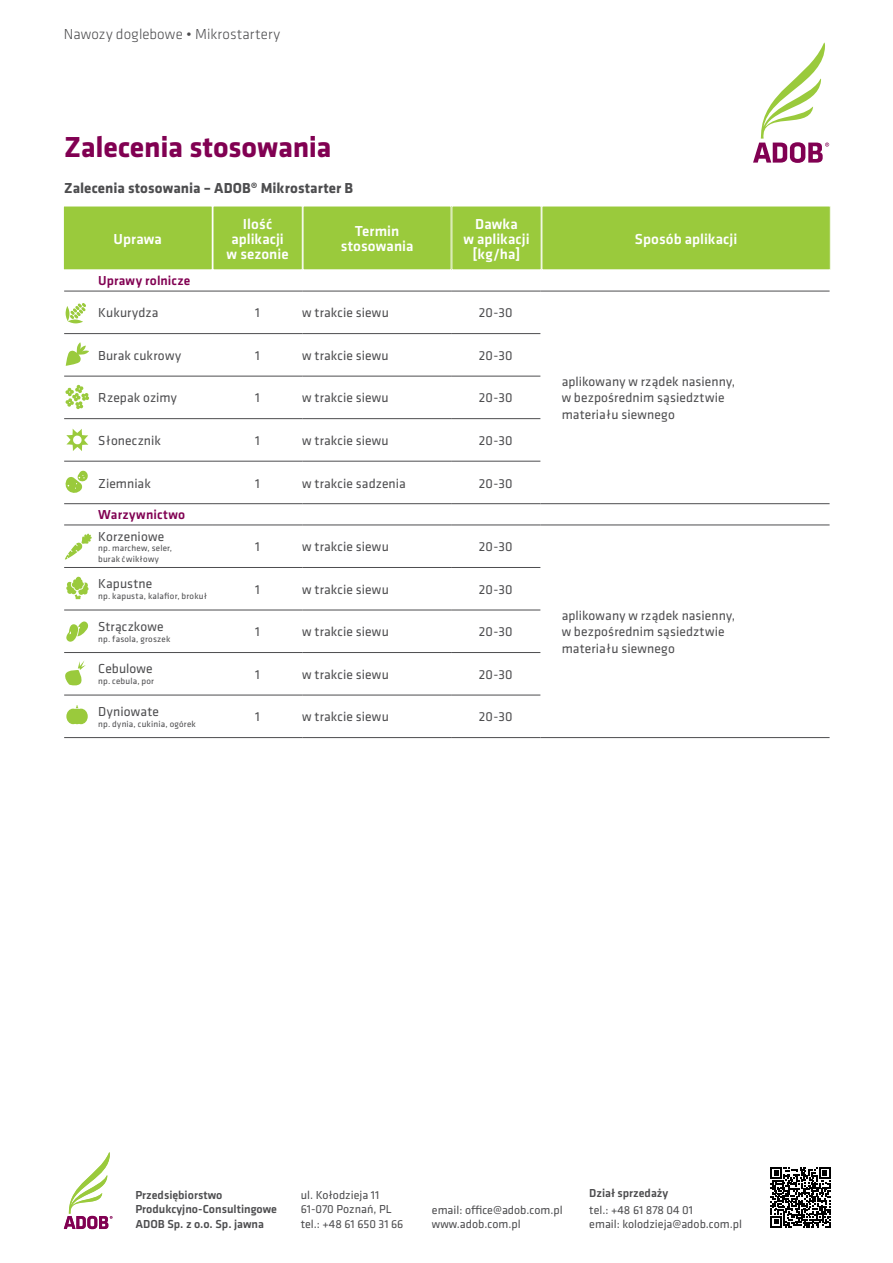
<style>
.page{position:relative;width:893px;height:1263px;background:#fff}
.page>*{position:absolute;margin:0;border:0;box-sizing:border-box;transform-origin:0 0}
.t1{font:700 30px "Klavika";letter-spacing:-.01em;color:#810052}
.t2{font:500 15px/15px "Klavika";letter-spacing:.005em;color:#fff;text-align:center}
.t3{font:700 15px "Klavika";letter-spacing:.005em;color:#4d4d4f}
.t4{font:300 15px "Klavika";letter-spacing:.005em;color:#4d4d4f}
.t5{font:13.5px/16.2px "Klavika";letter-spacing:.01em;color:#4d4d4f}
.t6{font:500 13.5px "Klavika";letter-spacing:.01em;color:#810052}
.t7{font:12px/14.4px "Klavika";color:#4d4d4f}
.t8{font:500 12px/14.4px "Klavika";color:#4d4d4f}
.t9{font:9px/10.5px "Klavika";letter-spacing:.02em;color:#4d4d4f}
</style>
<div class="page">
<svg style="left:64px;top:1152px;width:49px;height:77px"></svg>
<svg style="left:753px;top:42px;width:76px;height:121px"></svg>
<div style="left:63px;top:206px;width:149px;height:64px;background:#9aca3c"></div>
<div style="left:63px;top:206px;width:150px;height:64px;border:1px solid #fff"></div>
<div style="left:213px;top:206px;width:89px;height:64px;background:#9aca3c"></div>
<div style="left:452px;top:206px;width:89px;height:64px;background:#9aca3c"></div>
<div style="left:303px;top:206px;width:148px;height:64px;background:#9aca3c"></div>
<div style="left:542px;top:206px;width:288px;height:64px;background:#9aca3c"></div>
<hr style="left:64px;top:291px;width:149px;height:1px;background:#4d4d4f">
<hr style="left:213px;top:291px;width:89px;height:1px;background:#4d4d4f">
<hr style="left:302px;top:291px;width:149px;height:1px;background:#4d4d4f">
<hr style="left:451px;top:291px;width:89px;height:1px;background:#4d4d4f">
<hr style="left:540px;top:291px;width:290px;height:1px;background:#4d4d4f">
<hr style="left:64px;top:333px;width:149px;height:1px;background:#4d4d4f">
<hr style="left:213px;top:333px;width:89px;height:1px;background:#4d4d4f">
<hr style="left:302px;top:333px;width:149px;height:1px;background:#4d4d4f">
<hr style="left:451px;top:333px;width:89px;height:1px;background:#4d4d4f">
<hr style="left:64px;top:376px;width:149px;height:1px;background:#4d4d4f">
<hr style="left:213px;top:376px;width:89px;height:1px;background:#4d4d4f">
<hr style="left:302px;top:376px;width:149px;height:1px;background:#4d4d4f">
<hr style="left:451px;top:376px;width:89px;height:1px;background:#4d4d4f">
<hr style="left:64px;top:418px;width:149px;height:1px;background:#4d4d4f">
<hr style="left:213px;top:418px;width:89px;height:1px;background:#4d4d4f">
<hr style="left:302px;top:418px;width:149px;height:1px;background:#4d4d4f">
<hr style="left:451px;top:418px;width:89px;height:1px;background:#4d4d4f">
<hr style="left:64px;top:461px;width:149px;height:1px;background:#4d4d4f">
<hr style="left:213px;top:461px;width:89px;height:1px;background:#4d4d4f">
<hr style="left:302px;top:461px;width:149px;height:1px;background:#4d4d4f">
<hr style="left:451px;top:461px;width:89px;height:1px;background:#4d4d4f">
<hr style="left:64px;top:503px;width:149px;height:1px;background:#4d4d4f">
<hr style="left:213px;top:503px;width:89px;height:1px;background:#4d4d4f">
<hr style="left:302px;top:503px;width:149px;height:1px;background:#4d4d4f">
<hr style="left:451px;top:503px;width:89px;height:1px;background:#4d4d4f">
<hr style="left:540px;top:503px;width:290px;height:1px;background:#4d4d4f">
<hr style="left:64px;top:525px;width:149px;height:1px;background:#4d4d4f">
<hr style="left:213px;top:525px;width:89px;height:1px;background:#4d4d4f">
<hr style="left:302px;top:525px;width:149px;height:1px;background:#4d4d4f">
<hr style="left:451px;top:525px;width:89px;height:1px;background:#4d4d4f">
<hr style="left:540px;top:525px;width:290px;height:1px;background:#4d4d4f">
<hr style="left:64px;top:567px;width:149px;height:1px;background:#4d4d4f">
<hr style="left:213px;top:567px;width:89px;height:1px;background:#4d4d4f">
<hr style="left:302px;top:567px;width:149px;height:1px;background:#4d4d4f">
<hr style="left:451px;top:567px;width:89px;height:1px;background:#4d4d4f">
<hr style="left:64px;top:610px;width:149px;height:1px;background:#4d4d4f">
<hr style="left:213px;top:610px;width:89px;height:1px;background:#4d4d4f">
<hr style="left:302px;top:610px;width:149px;height:1px;background:#4d4d4f">
<hr style="left:451px;top:610px;width:89px;height:1px;background:#4d4d4f">
<hr style="left:64px;top:652px;width:149px;height:1px;background:#4d4d4f">
<hr style="left:213px;top:652px;width:89px;height:1px;background:#4d4d4f">
<hr style="left:302px;top:652px;width:149px;height:1px;background:#4d4d4f">
<hr style="left:451px;top:652px;width:89px;height:1px;background:#4d4d4f">
<hr style="left:64px;top:695px;width:149px;height:1px;background:#4d4d4f">
<hr style="left:213px;top:695px;width:89px;height:1px;background:#4d4d4f">
<hr style="left:302px;top:695px;width:149px;height:1px;background:#4d4d4f">
<hr style="left:451px;top:695px;width:89px;height:1px;background:#4d4d4f">
<hr style="left:64px;top:737px;width:149px;height:1px;background:#4d4d4f">
<hr style="left:213px;top:737px;width:89px;height:1px;background:#4d4d4f">
<hr style="left:302px;top:737px;width:149px;height:1px;background:#4d4d4f">
<hr style="left:451px;top:737px;width:89px;height:1px;background:#4d4d4f">
<hr style="left:540px;top:737px;width:290px;height:1px;background:#4d4d4f">
<svg style="left:65px;top:660px;width:21px;height:26px"></svg>
<svg style="left:66px;top:705px;width:22px;height:19px"></svg>
<svg style="left:66px;top:577px;width:23px;height:22px"></svg>
<svg style="left:66px;top:621px;width:22px;height:21px"></svg>
<svg style="left:65px;top:534px;width:27px;height:26px"></svg>
<svg style="left:65px;top:306px;width:5px;height:15px"></svg>
<svg style="left:68px;top:319px;width:15px;height:5px"></svg>
<svg style="left:70px;top:303px;width:16px;height:16px"></svg>
<svg style="left:66px;top:342px;width:23px;height:24px"></svg>
<svg style="left:65px;top:470px;width:23px;height:23px"></svg>
<svg style="left:65px;top:385px;width:24px;height:24px"></svg>
<svg style="left:66px;top:429px;width:22px;height:22px"></svg>
<svg style="left:770px;top:1167px;width:60px;height:60px"></svg>
<p class="t4" style="left:64px;top:26px;width:218px">Nawozy doglebowe • Mikrostartery</p>
<h1 class="t1" style="left:64px;top:130px;width:269px">Zalecenia stosowania</h1>
<p class="t3" style="left:64px;top:180px;width:290px">Zalecenia stosowania – ADOB® Mikrostarter B</p>
<p class="t2" style="left:114px;top:231px;width:50px">Uprawa</p>
<p class="t2" style="left:227px;top:216px;width:64px">Ilość aplikacji w sezonie</p>
<p class="t2" style="left:463px;top:216px;width:68px">Dawka<br>w aplikacji [kg/ha]</p>
<p class="t2" style="left:341px;top:224px;width:74px">Termin stosowania</p>
<p class="t2" style="left:635px;top:231px;width:104px">Sposób aplikacji</p>
<p class="t6" style="left:98px;top:274px;width:94px">Uprawy rolnicze</p>
<p class="t5" style="left:98px;top:305px;width:62px">Kukurydza</p>
<p class="t5" style="left:255px;top:305px;width:6px">1</p>
<p class="t5" style="left:302px;top:305px;width:88px">w trakcie siewu</p>
<p class="t5" style="left:479px;top:305px;width:35px">20-30</p>
<p class="t5" style="left:98px;top:348px;width:85px">Burak cukrowy</p>
<p class="t5" style="left:255px;top:348px;width:6px">1</p>
<p class="t5" style="left:302px;top:348px;width:88px">w trakcie siewu</p>
<p class="t5" style="left:479px;top:348px;width:35px">20-30</p>
<p class="t5" style="left:98px;top:390px;width:80px">Rzepak ozimy</p>
<p class="t5" style="left:255px;top:390px;width:6px">1</p>
<p class="t5" style="left:302px;top:390px;width:88px">w trakcie siewu</p>
<p class="t5" style="left:479px;top:390px;width:35px">20-30</p>
<p class="t5" style="left:98px;top:433px;width:64px">Słonecznik</p>
<p class="t5" style="left:255px;top:433px;width:6px">1</p>
<p class="t5" style="left:302px;top:433px;width:88px">w trakcie siewu</p>
<p class="t5" style="left:479px;top:433px;width:35px">20-30</p>
<p class="t5" style="left:98px;top:475px;width:54px">Ziemniak</p>
<p class="t5" style="left:255px;top:475px;width:6px">1</p>
<p class="t5" style="left:302px;top:475px;width:105px">w trakcie sadzenia</p>
<p class="t5" style="left:479px;top:475px;width:35px">20-30</p>
<p class="t6" style="left:98px;top:508px;width:89px">Warzywnictwo</p>
<p class="t5" style="left:98px;top:528px;width:68px">Korzeniowe</p>
<p class="t9" style="left:98px;top:543px;width:76px">np. marchew, seler, burak ćwikłowy</p>
<p class="t5" style="left:255px;top:539px;width:6px">1</p>
<p class="t5" style="left:302px;top:539px;width:88px">w trakcie siewu</p>
<p class="t5" style="left:479px;top:539px;width:35px">20-30</p>
<p class="t5" style="left:98px;top:576px;width:56px">Kapustne</p>
<p class="t9" style="left:98px;top:591px;width:111px">np. kapusta, kalafior, brokuł</p>
<p class="t5" style="left:255px;top:581px;width:6px">1</p>
<p class="t5" style="left:302px;top:581px;width:88px">w trakcie siewu</p>
<p class="t5" style="left:479px;top:581px;width:35px">20-30</p>
<p class="t5" style="left:98px;top:619px;width:67px">Strączkowe</p>
<p class="t9" style="left:98px;top:634px;width:74px">np. fasola, groszek</p>
<p class="t5" style="left:255px;top:624px;width:6px">1</p>
<p class="t5" style="left:302px;top:624px;width:88px">w trakcie siewu</p>
<p class="t5" style="left:479px;top:624px;width:35px">20-30</p>
<p class="t5" style="left:98px;top:661px;width:56px">Cebulowe</p>
<p class="t9" style="left:98px;top:676px;width:57px">np. cebula, por</p>
<p class="t5" style="left:255px;top:666px;width:6px">1</p>
<p class="t5" style="left:302px;top:666px;width:88px">w trakcie siewu</p>
<p class="t5" style="left:479px;top:666px;width:35px">20-30</p>
<p class="t5" style="left:98px;top:704px;width:62px">Dyniowate</p>
<p class="t9" style="left:98px;top:719px;width:99px">np. dynia, cukinia, ogórek</p>
<p class="t5" style="left:255px;top:709px;width:6px">1</p>
<p class="t5" style="left:302px;top:709px;width:88px">w trakcie siewu</p>
<p class="t5" style="left:479px;top:709px;width:35px">20-30</p>
<p class="t5" style="left:562px;top:374px;width:175px">aplikowany w rządek nasienny, w bezpośrednim sąsiedztwie materiału siewnego</p>
<p class="t5" style="left:562px;top:608px;width:175px">aplikowany w rządek nasienny, w bezpośrednim sąsiedztwie materiału siewnego</p>
<p class="t8" style="left:135px;top:1188px;width:143px">Przedsiębiorstwo<br>Produkcyjno-Consultingowe<br>ADOB Sp. z o.o. Sp. jawna</p>
<p class="t7" style="left:301px;top:1188px;width:104px">ul. Kołodzieja 11<br>61-070 Poznań, PL tel.: +48 61 650 31 66</p>
<p class="t8" style="left:589px;top:1185px;width:80px">Dział sprzedaży</p>
<p class="t7" style="left:432px;top:1203px;width:132px">email: office@adob.com.pl www.adob.com.pl</p>
<p class="t7" style="left:589px;top:1203px;width:154px">tel.: +48 61 878 04 01<br>email: kolodzieja@adob.com.pl</p>
</div>
